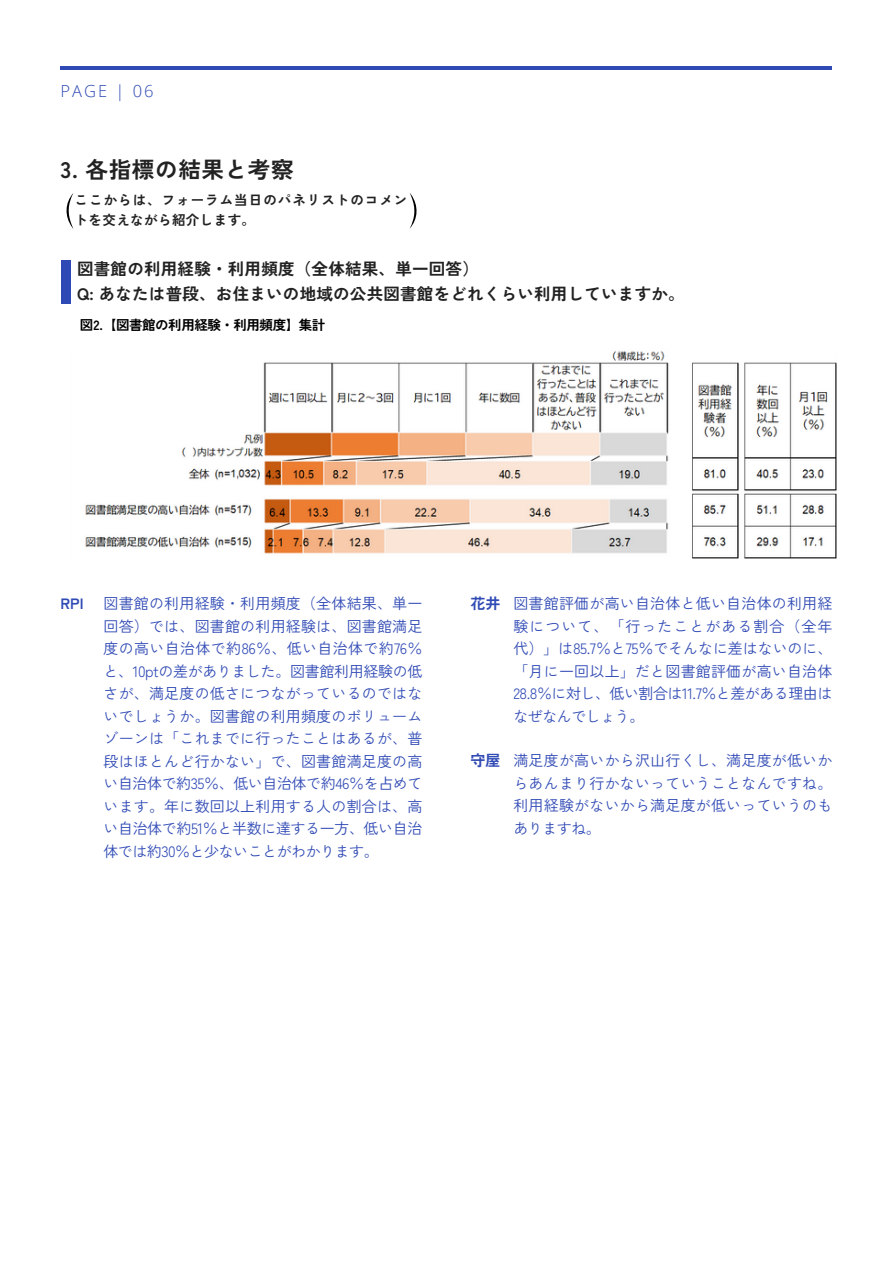
<style>
.page{position:relative;width:894px;height:1264px;background:#fff}
.page>*{position:absolute;margin:0;border:0;box-sizing:border-box;transform-origin:0 0}
.t1{font:700 22.5px "Zen Kaku Gothic New";letter-spacing:.03em;color:#222}
.t2{font:700 16.5px/24.8px "Zen Kaku Gothic New";letter-spacing:.015em;color:#222}
.t3{font:300 16.5px "Open Sans";letter-spacing:.12em;color:#304ab5}
.t4{font:15px/22.5px "Zen Kaku Gothic New";letter-spacing:-.025em;color:#304ab5;text-align:justify}
.t5{font:700 15px "Zen Kaku Gothic New";color:#304ab5}
.t6{font:700 13.5px/20.2px "Zen Kaku Gothic New";letter-spacing:.075em;color:#222}
.t7{font:700 13.5px "Zen Kaku Gothic New";letter-spacing:-.035em;color:#000}
.s1{font-weight:400}
</style>
<div class="page">
<hr style="left:61px;top:66px;width:770px;height:4px;background:#304ab5">
<svg style="left:66px;top:193px;width:7px;height:36px"></svg>
<svg style="left:409px;top:193px;width:8px;height:36px"></svg>
<div style="left:61px;top:260px;width:10px;height:44px;background:#304ab5"></div>
<img style="left:85px;top:351px;width:751px;height:207px">
<p class="t3" style="left:61px;top:79px;width:94px">PAGE | 06</p>
<p class="t1" style="left:61px;top:152px;width:234px">3. 各指標の結果と考察</p>
<h3 class="t6" style="left:75px;top:189px;width:334px">ここからは、フォーラム当日のパネリストのコメントを交えながら紹介します。</h3>
<p class="t2" style="left:77px;top:255px;width:609px">図書館の利用経験・利用頻度（全体結果、単一回答）<br>Q: あなたは普段、お住まいの地域の公共図書館をどれくらい利用していますか。</p>
<h2 class="t7" style="left:80px;top:314px;width:247px">図2.<span class="s1">【</span>図書館の利用経験・利用頻度】集計</h2>
<h1 class="t5" style="left:61px;top:591px;width:24px">RPI</h1>
<p class="t4" style="left:103px;top:591px;width:320px">図書館の利用経験・利用頻度（全体結果、単一回答）では、図書館の利用経験は、図書館満足度の高い自治体で約86％、低い自治体で約76％と、10ptの差がありました。図書館利用経験の低さが、満足度の低さにつながっているのではないでしょうか。図書館の利用頻度のボリュームゾーンは「これまでに行ったことはあるが、普段はほとんど行かない」で、図書館満足度の高い自治体で約35％、低い自治体で約46％を占めています。年に数回以上利用する人の割合は、高い自治体で約51％と半数に達する一方、低い自治体では約30％と少ないことがわかります。</p>
<h6 class="t5" style="left:470px;top:591px;width:32px">花井</h6>
<p class="t4" style="left:513px;top:591px;width:320px">図書館評価が高い自治体と低い自治体の利用経験について、「行ったことがある割合（全年代）」は85.7％と75％でそんなに差はないのに、「月に一回以上」だと図書館評価が高い自治体28.8％に対し、低い割合は11.7％と差がある理由はなぜなんでしょう。</p>
<h2 class="t5" style="left:470px;top:748px;width:32px">守屋</h2>
<h5 class="t4" style="left:513px;top:748px;width:320px">満足度が高いから沢山行くし、満足度が低いからあんまり行かないっていうことなんですね。利用経験がないから満足度が低いっていうのもありますね。</h5>
</div>
